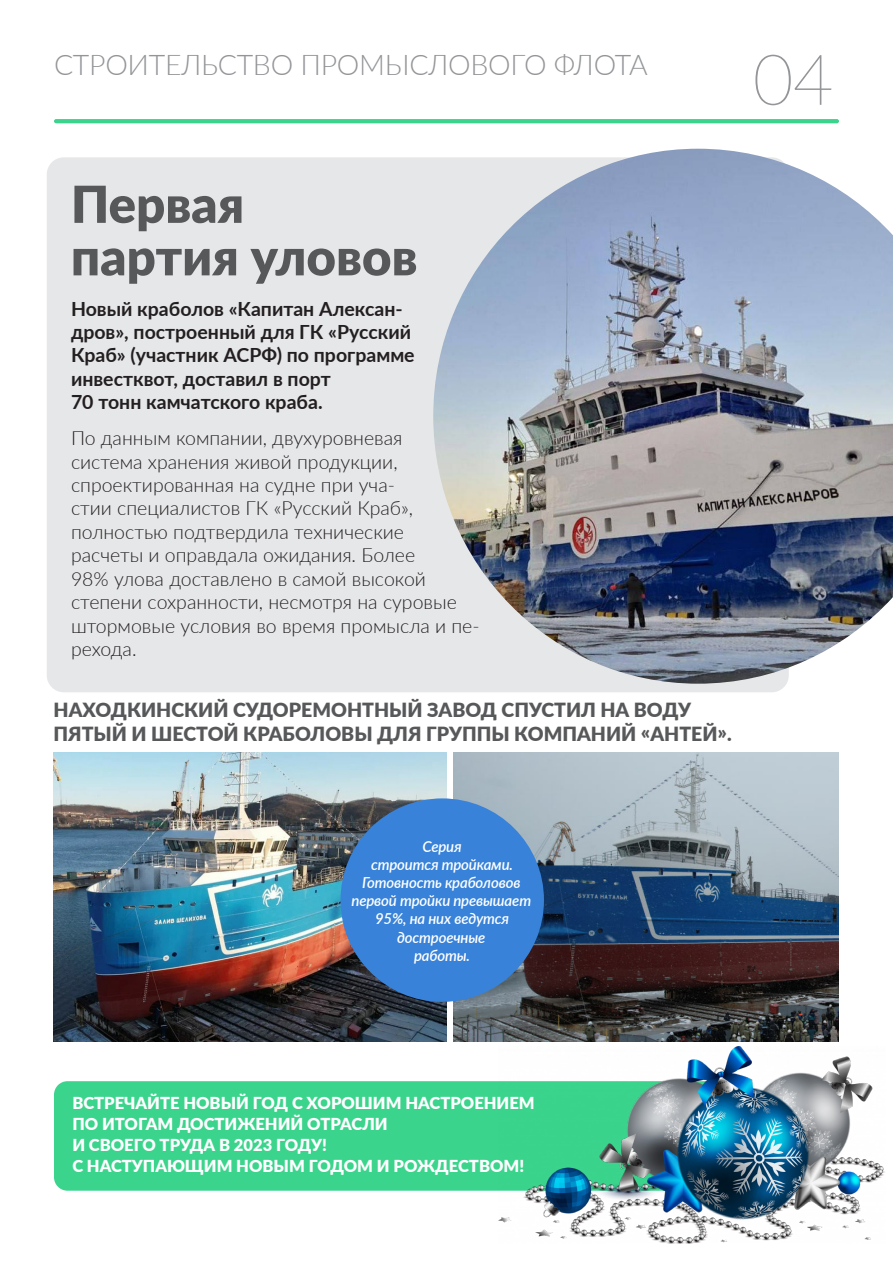
<style>
.page{position:relative;width:893px;height:1263px;background:#fff}
.page>*{position:absolute;margin:0;border:0;box-sizing:border-box;transform-origin:0 0}
.t1{font:100 70.5px "Lato";color:#939598}
.t2{font:900 51px "Lato";color:#57585a}
.t3{font:300 28.5px "Lato";letter-spacing:-.01em;color:#939598}
.t4{font:300 19.5px/23.4px "Lato";color:#231f20}
.t5{font:700 19.5px/23.4px "Lato";color:#231f20}
.t6{font:900 19.5px/23.4px "Lato";color:#57585a}
.t7{font:900 16.5px/21px "Lato";color:#fff}
.t8{font:italic 600 15.15px/18.1px "Lato";letter-spacing:-.01em;color:#fff;text-align:center}
</style>
<div class="page">
<img style="left:454px;top:753px;width:385px;height:289px">
<img style="left:54px;top:753px;width:392px;height:289px">
<svg style="left:54px;top:119px;width:785px;height:4px;background:#3ed48d"></svg>
<div style="left:47px;top:157px;width:742px;height:535px;background:#e6e7e9;border-radius:17px"></div>
<img style="left:433px;top:149px;width:460px;height:535px">
<div style="left:54px;top:1081px;width:683px;height:110px;background:#3bd48c;border-radius:14px"></div>
<div style="left:340px;top:798px;width:204px;height:204px;background:#3882d9;border-radius:50%"></div>
<img style="left:498px;top:1047px;width:387px;height:197px">
<p class="t3" style="left:54px;top:45px;width:595px">СТРОИТЕЛЬСТВО ПРОМЫСЛОВОГО ФЛОТА</p>
<p class="t1" style="left:753px;top:31px;width:83px">04</p>
<p class="t2" style="left:71px;top:166px;width:175px">Первая</p>
<p class="t2" style="left:71px;top:218px;width:348px">партия уловов</p>
<p class="t5" style="left:71px;top:296px;width:345px">Новый краболов «Капитан Алексан&shy;дров», построенный для ГК «Русский<br>Краб» (участник АСРФ) по программе инвестквот, доставил в порт<br>70 тонн камчатского краба.</p>
<p class="t4" style="left:71px;top:426px;width:410px">По данным компании, двухуровневая<br>система хранения живой продукции, спроектированная на судне при уча-<br>стии специалистов ГК «Русский Краб», полностью подтвердила технические расчеты и оправдала ожидания. Более<br>98% улова доставлено в самой высокой степени сохранности, несмотря на суровые штормовые условия во время промысла и пе&shy;рехода.</p>
<p class="t6" style="left:54px;top:698px;width:680px">НАХОДКИНСКИЙ СУДОРЕМОНТНЫЙ ЗАВОД СПУСТИЛ НА ВОДУ<br>ПЯТЫЙ И ШЕСТОЙ КРАБОЛОВЫ ДЛЯ ГРУППЫ КОМПАНИЙ «АНТЕЙ».</p>
<p class="t8" style="left:422px;top:836px;width:41px">Серия</p>
<p class="t8" style="left:351px;top:855px;width:181px">строится тройками.<br>Готовность краболовов первой тройки превышает<br>95%, на них ведутся</p>
<p class="t8" style="left:397px;top:927px;width:90px">достроечные</p>
<p class="t8" style="left:414px;top:945px;width:57px">работы.</p>
<p class="t7" style="left:72px;top:1092px;width:464px">ВСТРЕЧАЙТЕ НОВЫЙ ГОД С ХОРОШИМ НАСТРОЕНИЕМ</p>
<p class="t7" style="left:72px;top:1113px;width:317px">ПО ИТОГАМ ДОСТИЖЕНИЙ ОТРАСЛИ<br>И СВОЕГО ТРУДА В 2023 ГОДУ!</p>
<p class="t7" style="left:72px;top:1155px;width:453px">С НАСТУПАЮЩИМ НОВЫМ ГОДОМ И РОЖДЕСТВОМ!</p>
</div>
